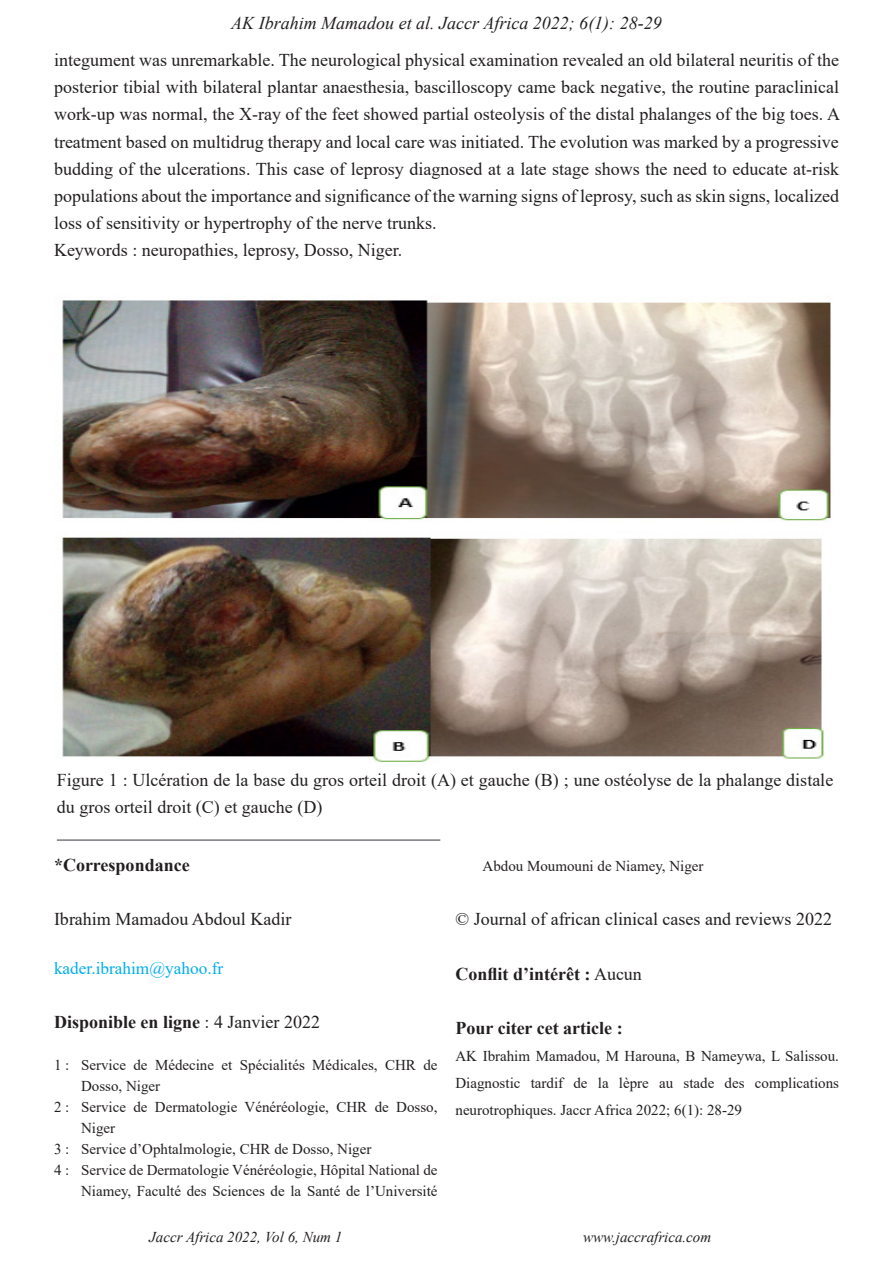
<style>
.page{position:relative;width:893px;height:1263px;background:#fff}
.page>*{position:absolute;margin:0;border:0;box-sizing:border-box;transform-origin:0 0}
.t1{font:18px/27px "Times New Roman";color:#231f20;text-align:justify}
.t2{font:700 18px "Times New Roman";color:#231f20}
.t3{font:italic 18px "Times New Roman";color:#231f20}
.Default{font:17.25px "Times New Roman";color:#00aeef}
.t4{font:15px/21px "Times New Roman";color:#231f20}
.t5{font:italic 15px "Times New Roman";color:#231f20}
.s1{font-weight:400}
</style>
<div class="page">
<img style="left:62px;top:300px;width:769px;height:463px">
<hr style="left:57px;top:840px;width:383px;height:1px;background:#313940">
<p class="t3" style="left:231px;top:11px;width:432px">AK Ibrahim Mamadou et al. Jaccr Africa 2022; 6(1): 28-29</p>
<p class="t1" style="left:54px;top:46px;width:787px">integument was unremarkable. The neurological physical examination revealed an old bilateral neuritis of the posterior tibial with bilateral plantar anaesthesia, bascilloscopy came back negative, the routine paraclinical work-up was normal, the X-ray of the feet showed partial osteolysis of the distal phalanges of the big toes. A treatment based on multidrug therapy and local care was initiated. The evolution was marked by a progressive budding of the ulcerations. This case of leprosy diagnosed at a late stage shows the need to educate at-risk populations about the importance and significance of the warning signs of leprosy, such as skin signs, localized loss of sensitivity or hypertrophy of the nerve trunks.</p>
<p class="t1" style="left:54px;top:235px;width:350px">Keywords : neuropathies, leprosy, Dosso, Niger.</p>
<p class="t1" style="left:57px;top:766px;width:778px">Figure 1 : Ulcération de la base du gros orteil droit (A) et gauche (B) ; une ostéolyse de la phalange distale du gros orteil droit (C) et gauche (D)</p>
<p class="t2" style="left:54px;top:852px;width:137px">*Correspondance</p>
<p class="t1" style="left:54px;top:905px;width:239px">Ibrahim Mamadou Abdoul Kadir</p>
<p class="Default" style="left:54px;top:956px;width:171px">kader.ibrahim@yahoo.fr</p>
<p class="t2" style="left:54px;top:1009px;width:268px">Disponible en ligne <span class="s1">: 4 Janvier 2022</span></p>
<p class="t4" style="left:81px;top:1054px;width:358px;text-indent:-27px">1 : Service de Médecine et Spécialités Médicales, CHR de<br>Dosso, Niger</p>
<p class="t4" style="left:81px;top:1096px;width:358px;text-indent:-27px">2 : Service de Dermatologie Vénéréologie, CHR de Dosso,<br>Niger</p>
<p class="t4" style="left:54px;top:1138px;width:319px">3 : Service d’Ophtalmologie, CHR de Dosso, Niger</p>
<p class="t4" style="left:54px;top:1159px;width:385px;text-align:right">4 : Service de Dermatologie Vénéréologie, Hôpital National de<br>Niamey, Faculté des Sciences de la Santé de l’Université</p>
<p class="t4" style="left:482px;top:855px;width:223px">Abdou Moumouni de Niamey, Niger</p>
<p class="t1" style="left:455px;top:905px;width:378px">© Journal of african clinical cases and reviews 2022</p>
<p class="t2" style="left:455px;top:960px;width:188px">Conflit d’intérêt : <span class="s1">Aucun</span></p>
<p class="t2" style="left:455px;top:1014px;width:169px">Pour citer cet article :</p>
<p class="t4" style="left:455px;top:1041px;width:385px;line-height:27px;text-align:justify">AK Ibrahim Mamadou, M Harouna, B Nameywa, L Salissou.<br>Diagnostic tardif de la lèpre au stade des complications neurotrophiques. Jaccr Africa 2022; 6(1): 28-29</p>
<p class="t5" style="left:149px;top:1227px;width:195px">Jaccr Africa 2022, Vol 6, Num 1</p>
<p class="t5" style="left:583px;top:1227px;width:130px">www.jaccrafrica.com</p>
</div>
